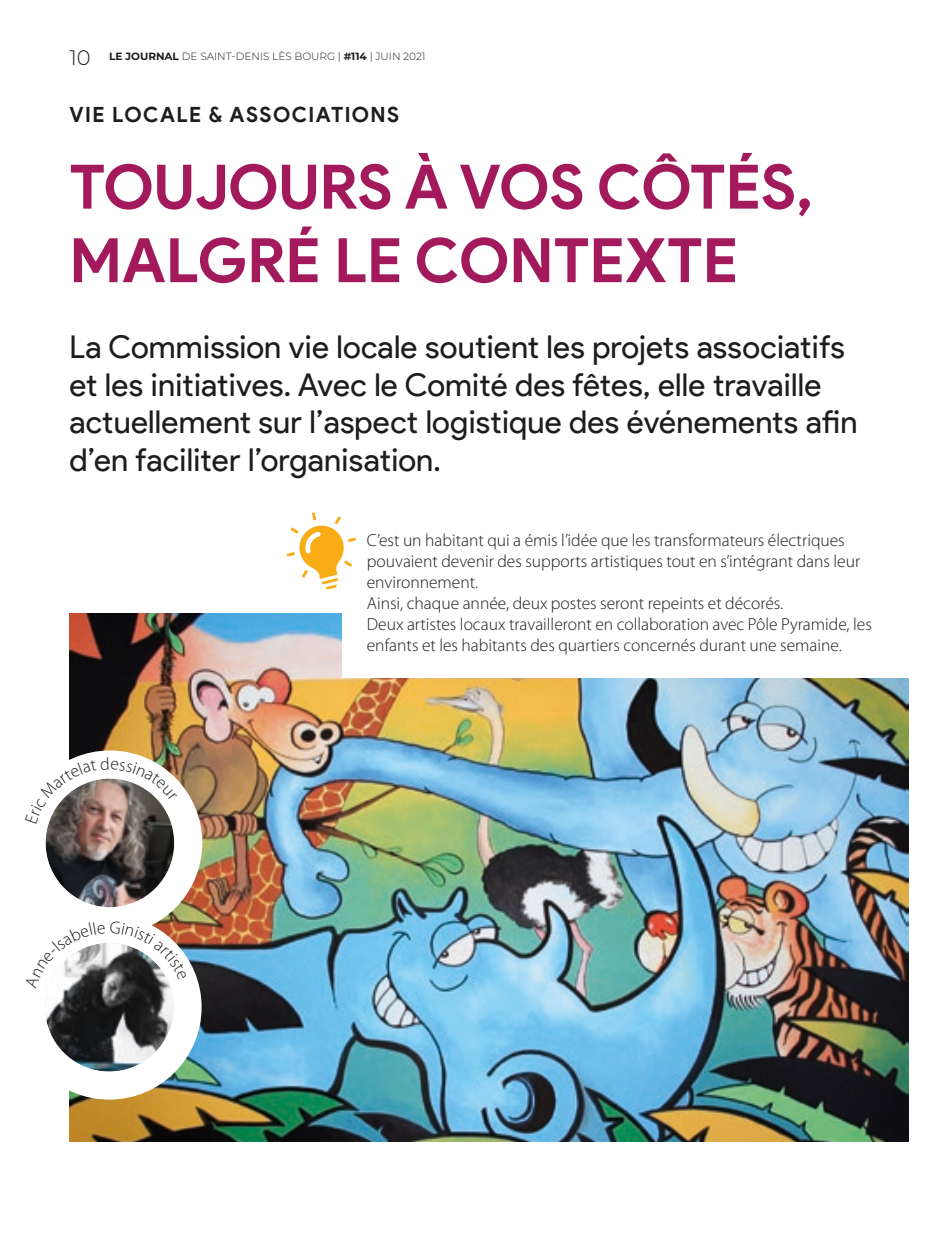
<style>
.page{position:relative;width:943px;height:1241px;background:#fff}
.page>*{position:absolute;margin:0;border:0;box-sizing:border-box;transform-origin:0 0}
.t1{font:700 61.25px/73.5px "Product Sans";color:#a31a5c}
.t2{font:31.5px/37.8px "Product Sans";letter-spacing:.005em;color:#1d1d1b}
.t3{font:700 21px "Product Sans";letter-spacing:.07em;color:#1d1d1b}
.t4{font:300 17.5px/21px "Myriad Pro";color:#1d1d1b}
.t5{font:300 10.5px "Montserrat";color:#1d1d1b}
.s1{font-size:21px}
.s2{font-weight:700}
</style>
<div class="page">
<img style="left:69px;top:613px;width:839px;height:528px">
<div style="left:342px;top:493px;width:591px;height:185px;background:#fff"></div>
<svg style="left:287px;top:512px;width:69px;height:77px"></svg>
<div style="left:32px;top:764px;width:156px;height:157px;background:#fff;border-radius:50%"></div>
<img style="left:46px;top:778px;width:128px;height:129px;border-radius:64px">
<div style="left:18px;top:750px;width:184px;height:185px;border:28px solid #fff;border-radius:50%"></div>
<div style="left:31px;top:928px;width:157px;height:157px;background:#fff;border-radius:50%"></div>
<img style="left:45px;top:942px;width:129px;height:129px;border-radius:64px">
<div style="left:17px;top:914px;width:185px;height:185px;border:28px solid #fff;border-radius:50%"></div>
<svg style="left:25px;top:756px;width:152px;height:67px"></svg>
<svg style="left:25px;top:920px;width:162px;height:67px"></svg>
<p class="t5" style="left:69px;top:49px;width:358px"><span class="s1">10</span> <span class="s2">LE JOURNAL</span> DE SAINT-DENIS LÈS BOURG | <span class="s2">#114</span> | JUIN 2021</p>
<p class="t3" style="left:69px;top:102px;width:331px">VIE LOCALE &amp; ASSOCIATIONS</p>
<h1 class="t1" style="left:69px;top:151px;width:745px">TOUJOURS À VOS CÔTÉS,<br>MALGRÉ LE CONTEXTE</h1>
<h2 class="t2" style="left:69px;top:328px;width:789px">La Commission vie locale soutient les projets associatifs et les initiatives. Avec le Comité des fêtes, elle travaille actuellement sur l’aspect logistique des événements afin d’en faciliter l’organisation.</h2>
<p class="t4" style="left:367px;top:530px;width:506px">C’est un habitant qui a émis l’idée que les transformateurs électriques pouvaient devenir des supports artistiques tout en s’intégrant dans leur environnement.<br>Ainsi, chaque année, deux postes seront repeints et décorés.<br>Deux artistes locaux travailleront en collaboration avec Pôle Pyramide, les enfants et les habitants des quartiers concernés durant une semaine.</p>
</div>
